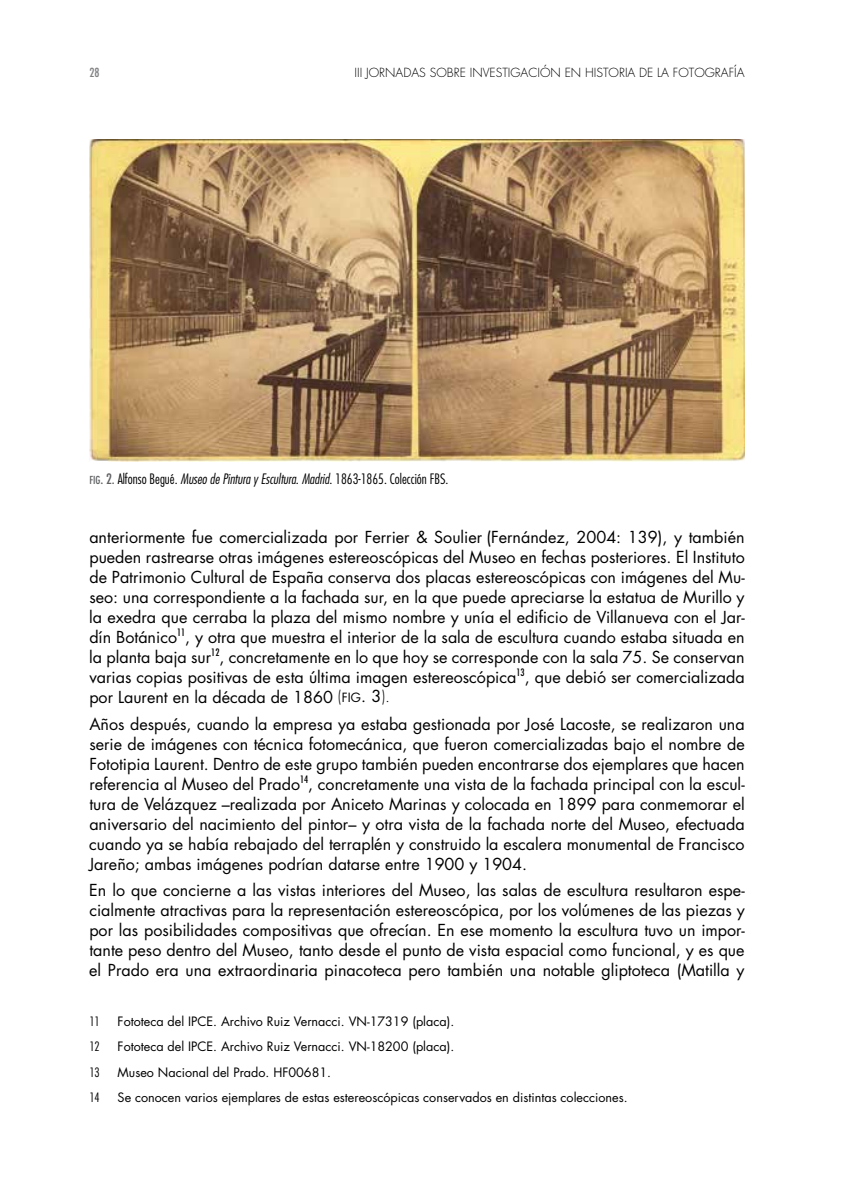
<style>
.page{position:relative;width:844px;height:1191px;background:#fff}
.page>*{position:absolute;margin:0;border:0;box-sizing:border-box;transform-origin:0 0}
.t1{font:16.1px/19.9px "Futura";color:#000;text-align:justify}
.t2{font:300 condensed 14px "Futura";color:#000}
.t3{font:12.6px "Futura";color:#000}
.t4{font:300 condensed 12.6px "Futura";color:#000}
.t5{font:300 12.25px "Futura";color:#000}
.t6{font:condensed 12.25px "Futura";color:#7e7f81}
.s1{font-weight:400;font-size:10.85px;color:#5f6062}
.s2{font-weight:400;color:#5f6062}
.s3{font-style:italic}
.s4{font-weight:300}
.s5{font-size:12.42px}
.s6{font-style:inherit}
</style>
<div class="page">
<img style="left:89px;top:140px;width:655px;height:321px">
<p class="t6" style="left:89px;top:64px;width:12px">28</p>
<p class="t5" style="left:354px;top:64px;width:391px">III JORNADAS SOBRE INVESTIGACIÓN EN HISTORIA DE LA FOTOGRAFÍA</p>
<p class="t2" style="left:89px;top:469px;width:360px"><span class="s1">FIG</span><span class="s2">. 2.</span> Alfonso Begué. <span class="s3">Museo de Pintura y Escultura. Madrid</span>. 1863-1865. Colección FBS.</p>
<p class="t1" style="left:89px;top:527px;width:656px">anteriormente fue comercializada por Ferrier &amp; Soulier (Fernández, 2004: 139), y también pueden rastrearse otras imágenes estereoscópicas del Museo en fechas posteriores. El Instituto de Patrimonio Cultural de España conserva dos placas estereoscópicas con imágenes del Mu&shy;seo: una correspondiente a la fachada sur, en la que puede apreciarse la estatua de Murillo y la exedra que cerraba la plaza del mismo nombre y unía el edificio de Villanueva con el Jar&shy;dín Botánico<sup>11</sup>, y otra que muestra el interior de la sala de escultura cuando estaba situada en la planta baja sur<sup>12</sup>, concretamente en lo que hoy se corresponde con la sala 75. Se conservan varias copias positivas de esta última imagen estereoscópica<sup>13</sup>, que debió ser comercializada por Laurent en la década de 1860 <span class="s4">(</span><span class="s5">FIG</span><span class="s6">.</span> 3<span class="s4">).</span></p>
<p class="t1" style="left:89px;top:713px;width:656px">Años después, cuando la empresa ya estaba gestionada por José Lacoste, se realizaron una serie de imágenes con técnica fotomecánica, que fueron comercializadas bajo el nombre de Fototipia Laurent. Dentro de este grupo también pueden encontrarse dos ejemplares que hacen referencia al Museo del Prado<sup>14</sup>, concretamente una vista de la fachada principal con la escul&shy;tura de Velázquez –realizada por Aniceto Marinas y colocada en 1899 para conmemorar el aniversario del nacimiento del pintor– y otra vista de la fachada norte del Museo, efectuada cuando ya se había rebajado del terraplén y construido la escalera monumental de Francisco Jareño; ambas imágenes podrían datarse entre 1900 y 1904.</p>
<p class="t1" style="left:89px;top:880px;width:656px">En lo que concierne a las vistas interiores del Museo, las salas de escultura resultaron espe&shy;cialmente atractivas para la representación estereoscópica, por los volúmenes de las piezas y por las posibilidades compositivas que ofrecían. En ese momento la escultura tuvo un impor&shy;tante peso dentro del Museo, tanto desde el punto de vista espacial como funcional, y es que el Prado era una extraordinaria pinacoteca pero también una notable gliptoteca (Matilla y</p>
<p class="t4" style="left:89px;top:1013px;width:12px">11</p>
<p class="t3" style="left:118px;top:1013px;width:338px">Fototeca del IPCE. Archivo Ruiz Vernacci. VN-17319 (placa).</p>
<p class="t4" style="left:89px;top:1038px;width:12px">12</p>
<p class="t3" style="left:118px;top:1038px;width:338px">Fototeca del IPCE. Archivo Ruiz Vernacci. VN-18200 (placa).</p>
<p class="t4" style="left:89px;top:1064px;width:12px">13</p>
<p class="t3" style="left:118px;top:1063px;width:215px">Museo Nacional del Prado. HF00681.</p>
<p class="t4" style="left:89px;top:1089px;width:12px">14</p>
<p class="t3" style="left:118px;top:1088px;width:511px">Se conocen varios ejemplares de estas estereoscópicas conservados en distintas colecciones.</p>
</div>
